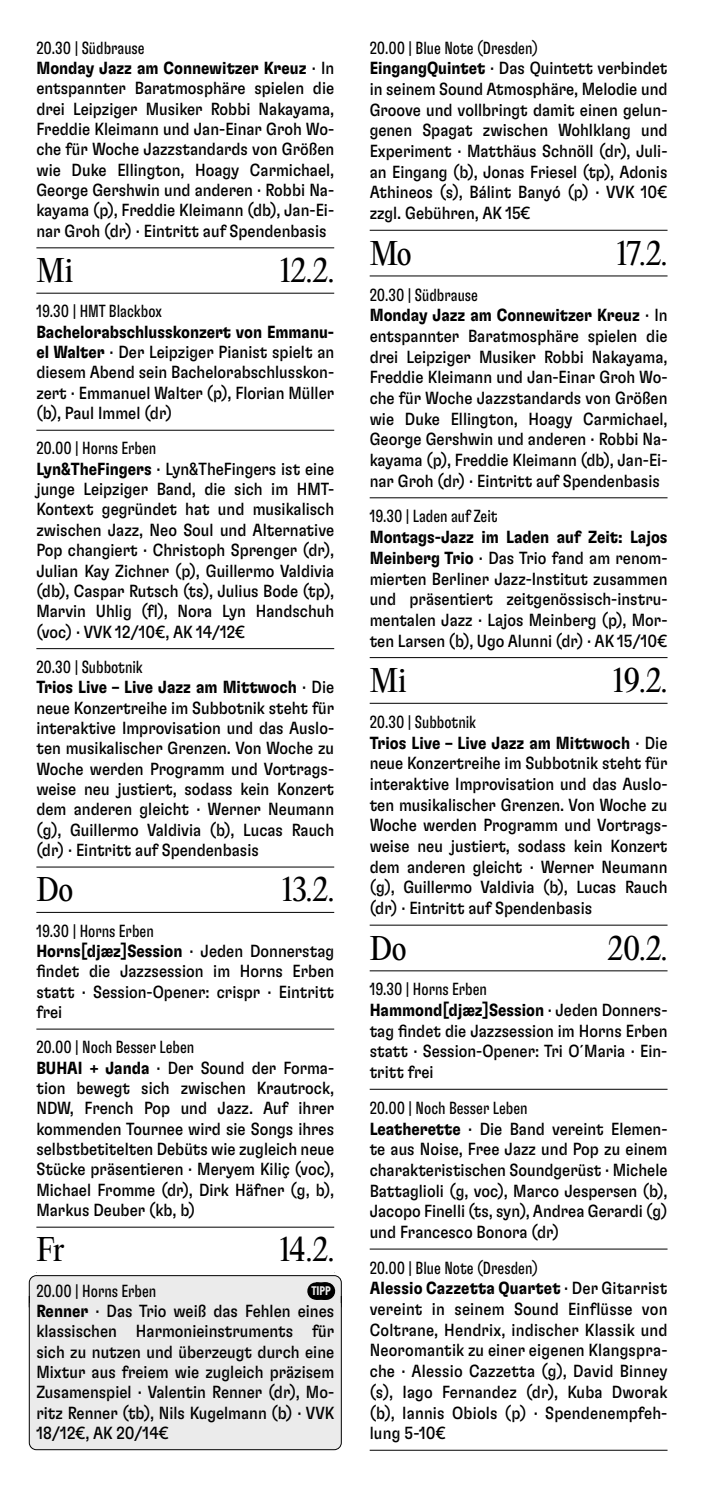
<style>
.page{position:relative;width:703px;height:1488px;background:#fff}
.page>*{position:absolute;margin:0;border:0;box-sizing:border-box;transform-origin:0 0}
.t1{font:30px "PP Editorial New";color:#000}
.t2{font:condensed 17.5px/20.2px "GT Flexa";color:#000}
.t3{font:extra-condensed 17.5px "GT Flexa";color:#000}
.t4{font:700 extra-condensed 12.5px "GT Flexa";color:#ebebeb}
.s1{font-stretch:extra-condensed}
.s2{font-weight:700}
</style>
<div class="page">
<hr style="left:36px;top:247px;width:298px;height:1px;background:#000">
<hr style="left:36px;top:293px;width:298px;height:1px;background:#000">
<hr style="left:36px;top:430px;width:298px;height:1px;background:#000">
<hr style="left:36px;top:648px;width:298px;height:1px;background:#000">
<hr style="left:36px;top:866px;width:298px;height:1px;background:#000">
<hr style="left:36px;top:912px;width:298px;height:1px;background:#000">
<hr style="left:36px;top:1028px;width:298px;height:1px;background:#000">
<hr style="left:36px;top:1226px;width:298px;height:1px;background:#000">
<svg style="left:28px;top:1275px;width:314px;height:20px;background:#d2d2d2"></svg>
<div style="left:28px;top:1295px;width:314px;height:155px;background:#ebebeb"></div>
<hr style="left:369px;top:230px;width:298px;height:1px;background:#000">
<hr style="left:369px;top:275px;width:298px;height:1px;background:#000">
<hr style="left:369px;top:497px;width:298px;height:1px;background:#000">
<hr style="left:369px;top:657px;width:298px;height:1px;background:#000">
<hr style="left:369px;top:703px;width:298px;height:1px;background:#000">
<hr style="left:369px;top:924px;width:298px;height:1px;background:#000">
<hr style="left:369px;top:970px;width:298px;height:1px;background:#000">
<hr style="left:369px;top:1088px;width:298px;height:1px;background:#000">
<hr style="left:369px;top:1248px;width:298px;height:1px;background:#000">
<hr style="left:369px;top:1449px;width:298px;height:1px;background:#000">
<p class="t2" style="left:36px;top:37px;width:299px"><span class="s1">20.30 | Südbrause<br></span><span class="s2">Monday Jazz am Connewitzer Kreuz</span> · In entspannter Baratmosphäre spielen die drei Leipziger Musiker Robbi Nakayama, Freddie Kleimann und Jan-Einar Groh Wo&shy;che für Woche Jazzstandards von Größen wie Duke Ellington, Hoagy Carmichael, George Gershwin und anderen · Robbi Na&shy;kayama (p), Freddie Kleimann (db), Jan-Ei&shy;nar Groh (dr) · Eintritt auf Spendenbasis</p>
<h1 class="t1" style="left:36px;top:250px;width:38px">Mi</h1>
<h1 class="t1" style="left:280px;top:250px;width:56px">12.2.</h1>
<p class="t3" style="left:36px;top:301px;width:127px">19.30 | HMT Blackbox</p>
<p class="t2" style="left:36px;top:321px;width:299px;text-align:justify"><span class="s2">Bachelorabschlusskonzert von Emmanu&shy;el Walter</span> · Der Leipziger Pianist spielt an diesem Abend sein Bachelorabschlusskon&shy;zert · Emmanuel Walter (p), Florian Müller (b), Paul Immel (dr)</p>
<p class="t2" style="left:36px;top:438px;width:299px"><span class="s1">20.00 | Horns Erben<br></span><span class="s2">Lyn&amp;TheFingers</span> · Lyn&amp;TheFingers ist eine junge Leipziger Band, die sich im HMT-Kontext gegründet hat und musikalisch zwischen Jazz, Neo Soul und Alternative Pop changiert · Christoph Sprenger (dr), Julian Kay Zichner (p), Guillermo Valdivia (db), Caspar Rutsch (ts), Julius Bode (tp), Marvin Uhlig (fl), Nora Lyn Handschuh (voc) · VVK 12/10€, AK 14/12€</p>
<p class="t2" style="left:36px;top:656px;width:299px"><span class="s1">20.30 | Subbotnik<br></span><span class="s2">Trios Live – Live Jazz am Mittwoch</span> · Die neue Konzertreihe im Subbotnik steht für interaktive Improvisation und das Auslo&shy;ten musikalischer Grenzen. Von Woche zu Woche werden Programm und Vortrags&shy;weise neu justiert, sodass kein Konzert dem anderen gleicht · Werner Neumann (g), Guillermo Valdivia (b), Lucas Rauch (dr) · Eintritt auf Spendenbasis</p>
<h1 class="t1" style="left:36px;top:869px;width:38px">Do</h1>
<h1 class="t1" style="left:282px;top:869px;width:53px">13.2.</h1>
<p class="t2" style="left:36px;top:920px;width:299px"><span class="s1">19.30 | Horns Erben<br></span><span class="s2">Horns[djæz]Session</span> · Jeden Donnerstag findet die Jazzsession im Horns Erben statt · Session-Opener: crispr · Eintritt frei</p>
<p class="t2" style="left:36px;top:1036px;width:299px"><span class="s1">20.00 | Noch Besser Leben<br></span><span class="s2">BUHAI + Janda</span> · Der Sound der Forma&shy;tion bewegt sich zwischen Krautrock, NDW, French Pop und Jazz. Auf ihrer kommenden Tournee wird sie Songs ihres selbstbetitelten Debüts wie zugleich neue Stücke präsentieren · Meryem Kiliç (voc), Michael Fromme (dr), Dirk Häfner (g, b), Markus Deuber (kb, b)</p>
<h1 class="t1" style="left:36px;top:1229px;width:30px">Fr</h1>
<h1 class="t1" style="left:280px;top:1229px;width:56px">14.2.</h1>
<p class="t3" style="left:36px;top:1280px;width:121px">20.00 | Horns Erben</p>
<p class="t4" style="left:311px;top:1283px;width:21px">TIPP</p>
<p class="t2" style="left:36px;top:1300px;width:299px;text-align:justify"><span class="s2">Renner</span> · Das Trio weiß das Fehlen eines klassischen Harmonieinstruments für sich zu nutzen und überzeugt durch eine Mixtur aus freiem wie zugleich präzisem Zusamenspiel · Valentin Renner (dr), Mo&shy;ritz Renner (tb), Nils Kugelmann (b) · VVK 18/12€, AK 20/14€</p>
<p class="t2" style="left:369px;top:37px;width:299px"><span class="s1">20.00 | Blue Note (Dresden)<br></span><span class="s2">EingangQuintet</span> · Das Quintett verbindet in seinem Sound Atmosphäre, Melodie und Groove und vollbringt damit einen gelun&shy;genen Spagat zwischen Wohlklang und Experiment · Matthäus Schnöll (dr), Juli&shy;an Eingang (b), Jonas Friesel (tp), Adonis Athineos (s), Bálint Banyó (p) · VVK 10€ zzgl. Gebühren, AK 15€</p>
<h1 class="t1" style="left:369px;top:233px;width:44px">Mo</h1>
<h1 class="t1" style="left:616px;top:233px;width:52px">17.2.</h1>
<p class="t2" style="left:369px;top:283px;width:299px"><span class="s1">20.30 | Südbrause<br></span><span class="s2">Monday Jazz am Connewitzer Kreuz</span> · In entspannter Baratmosphäre spielen die drei Leipziger Musiker Robbi Nakayama, Freddie Kleimann und Jan-Einar Groh Wo&shy;che für Woche Jazzstandards von Größen wie Duke Ellington, Hoagy Carmichael, George Gershwin und anderen · Robbi Na&shy;kayama (p), Freddie Kleimann (db), Jan-Ei&shy;nar Groh (dr) · Eintritt auf Spendenbasis</p>
<p class="t3" style="left:369px;top:506px;width:129px">19.30 | Laden auf Zeit</p>
<p class="t2" style="left:369px;top:526px;width:299px;text-align:justify"><span class="s2">Montags-Jazz im Laden auf Zeit: Lajos Meinberg Trio</span> · Das Trio fand am renom&shy;mierten Berliner Jazz-Institut zusammen und präsentiert zeitgenössisch-instru&shy;mentalen Jazz · Lajos Meinberg (p), Mor&shy;ten Larsen (b), Ugo Alunni (dr) · AK 15/10€</p>
<h1 class="t1" style="left:369px;top:660px;width:38px">Mi</h1>
<h1 class="t1" style="left:613px;top:660px;width:56px">19.2.</h1>
<p class="t2" style="left:369px;top:711px;width:299px"><span class="s1">20.30 | Subbotnik<br></span><span class="s2">Trios Live – Live Jazz am Mittwoch</span> · Die neue Konzertreihe im Subbotnik steht für interaktive Improvisation und das Auslo&shy;ten musikalischer Grenzen. Von Woche zu Woche werden Programm und Vortrags&shy;weise neu justiert, sodass kein Konzert dem anderen gleicht · Werner Neumann (g), Guillermo Valdivia (b), Lucas Rauch (dr) · Eintritt auf Spendenbasis</p>
<h1 class="t1" style="left:369px;top:927px;width:38px">Do</h1>
<h1 class="t1" style="left:607px;top:927px;width:62px">20.2.</h1>
<p class="t2" style="left:369px;top:978px;width:299px"><span class="s1">19.30 | Horns Erben<br></span><span class="s2">Hammond[djæz]Session</span> · Jeden Donners&shy;tag findet die Jazzsession im Horns Erben statt · Session-Opener: Tri O´Maria · Ein&shy;tritt frei</p>
<p class="t2" style="left:369px;top:1096px;width:299px"><span class="s1">20.00 | Noch Besser Leben<br></span><span class="s2">Leatherette</span> · Die Band vereint Elemen&shy;te aus Noise, Free Jazz und Pop zu einem charakteristischen Soundgerüst · Michele Battaglioli (g, voc), Marco Jespersen (b), Jacopo Finelli (ts, syn), Andrea Gerardi (g) und Francesco Bonora (dr)</p>
<p class="t2" style="left:369px;top:1256px;width:299px"><span class="s1">20.00 | Blue Note (Dresden)<br></span><span class="s2">Alessio Cazzetta Quartet</span> · Der Gitarrist vereint in seinem Sound Einflüsse von Coltrane, Hendrix, indischer Klassik und Neoromantik zu einer eigenen Klangspra&shy;che · Alessio Cazzetta (g), David Binney (s), Iago Fernandez (dr), Kuba Dworak (b), Iannis Obiols (p) · Spendenempfeh&shy;lung 5-10€</p>
</div>
